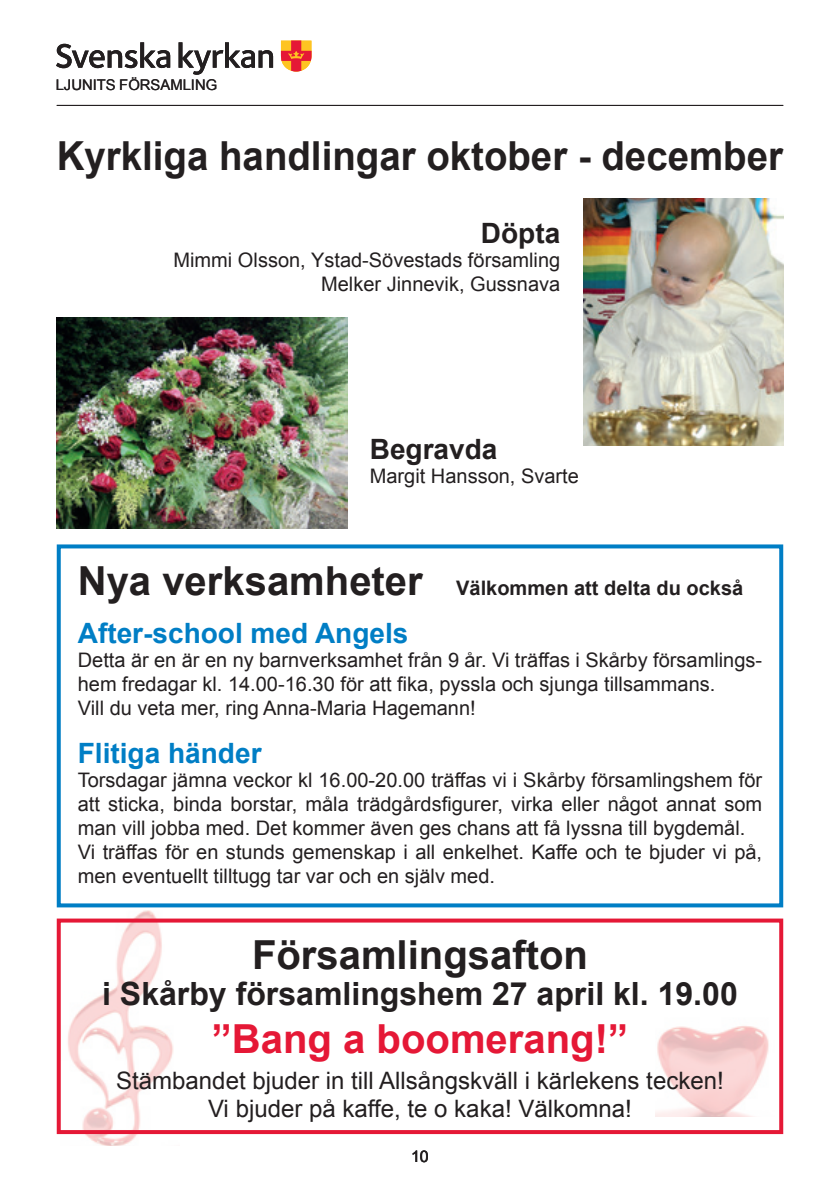
<style>
.page{position:relative;width:840px;height:1191px;background:#fff}
.page>*{position:absolute;margin:0;border:0;box-sizing:border-box;transform-origin:0 0}
.t1{font:700 40px "Arial";color:#231f20;scale:.96 1}
.t2{font:700 40px "Arial";color:#e51836}
.t3{font:700 40px "Arial";color:#231f20}
.t4{font:700 32px "Arial";color:#231f20}
.t5{font:700 28px "Arial";color:#007ec5}
.t6{font:700 28px "Arial";color:#231f20}
.t7{font:24px/28px "Arial";color:#231f20;text-align:center}
.t8{font:20px/24px "Arial";color:#231f20}
.t9{font:700 20px "Arial";color:#231f20}
.t10{font:16px "Arial";color:#231f20}
.t11{font:14.8px "Arial";color:#231f20}
.s1{font-size:40px}
</style>
<div class="page">
<img style="left:655px;top:1026px;width:114px;height:90px">
<img style="left:61px;top:907px;width:118px;height:238px">
<svg style="left:56px;top:42px;width:114px;height:26px"></svg>
<svg style="left:178px;top:42px;width:95px;height:33px"></svg>
<svg style="left:281px;top:41px;width:30px;height:30px"></svg>
<hr style="left:57px;top:105px;width:725px;height:1px;background:#231f20">
<img style="left:57px;top:317px;width:290px;height:211px">
<img style="left:583px;top:198px;width:199px;height:247px">
<div style="left:57px;top:544px;width:725px;height:363px;border:4px solid #007ec5"></div>
<div style="left:57px;top:918px;width:725px;height:216px;border:4px solid #e51836"></div>
<p class="t11" style="left:56px;top:75px;width:163px">LJUNITS FÖRSAMLING</p>
<h1 class="t1" style="left:57px;top:130px;width:757px">Kyrkliga handlingar oktober - december</h1>
<h3 class="t6" style="left:480px;top:214px;width:81px">Döpta</h3>
<p class="t8" style="left:173px;top:248px;width:388px;text-align:right">Mimmi Olsson, Ystad-Sövestads församling<br>Melker Jinnevik, Gussnava</p>
<h3 class="t6" style="left:369px;top:430px;width:129px">Begravda</h3>
<p class="t8" style="left:369px;top:464px;width:210px">Margit Hansson, Svarte</p>
<p class="t9" style="left:78px;top:574px;width:666px"><span class="s1">Nya verksamheter</span> Välkommen att delta du också</p>
<h3 class="t5" style="left:78px;top:614px;width:332px">After-school med Angels</h3>
<p class="t8" style="left:78px;top:648px;width:685px">Detta är en är en ny barnverksamhet från 9 år. Vi träffas i Skårby församlings&shy;hem fredagar kl. 14.00-16.30 för att fika, pyssla och sjunga tillsammans.<br>Vill du veta mer, ring Anna-Maria Hagemann!</p>
<h3 class="t5" style="left:78px;top:734px;width:185px">Flitiga händer</h3>
<p class="t8" style="left:78px;top:768px;width:685px">Torsdagar jämna veckor kl 16.00-20.00 träffas vi i Skårby församlingshem för att sticka, binda borstar, måla trädgårdsfigurer, virka eller något annat som man vill jobba med. Det kommer även ges chans att få lyssna till bygdemål.<br>Vi träffas för en stunds gemenskap i all enkelhet. Kaffe och te bjuder vi på, men eventuellt tilltugg tar var och en själv med.</p>
<h1 class="t3" style="left:252px;top:928px;width:337px">Församlingsafton</h1>
<h2 class="t4" style="left:102px;top:972px;width:636px">i Skårby församlingshem 27 april kl. 19.00</h2>
<h1 class="t2" style="left:212px;top:1012px;width:417px">”Bang a boomerang!”</h1>
<p class="t7" style="left:116px;top:1066px;width:608px">Stämbandet bjuder in till Allsångskväll i kärlekens tecken!<br>Vi bjuder på kaffe, te o kaka! Välkomna!</p>
<p class="t10" style="left:411px;top:1146px;width:19px">10</p>
</div>
